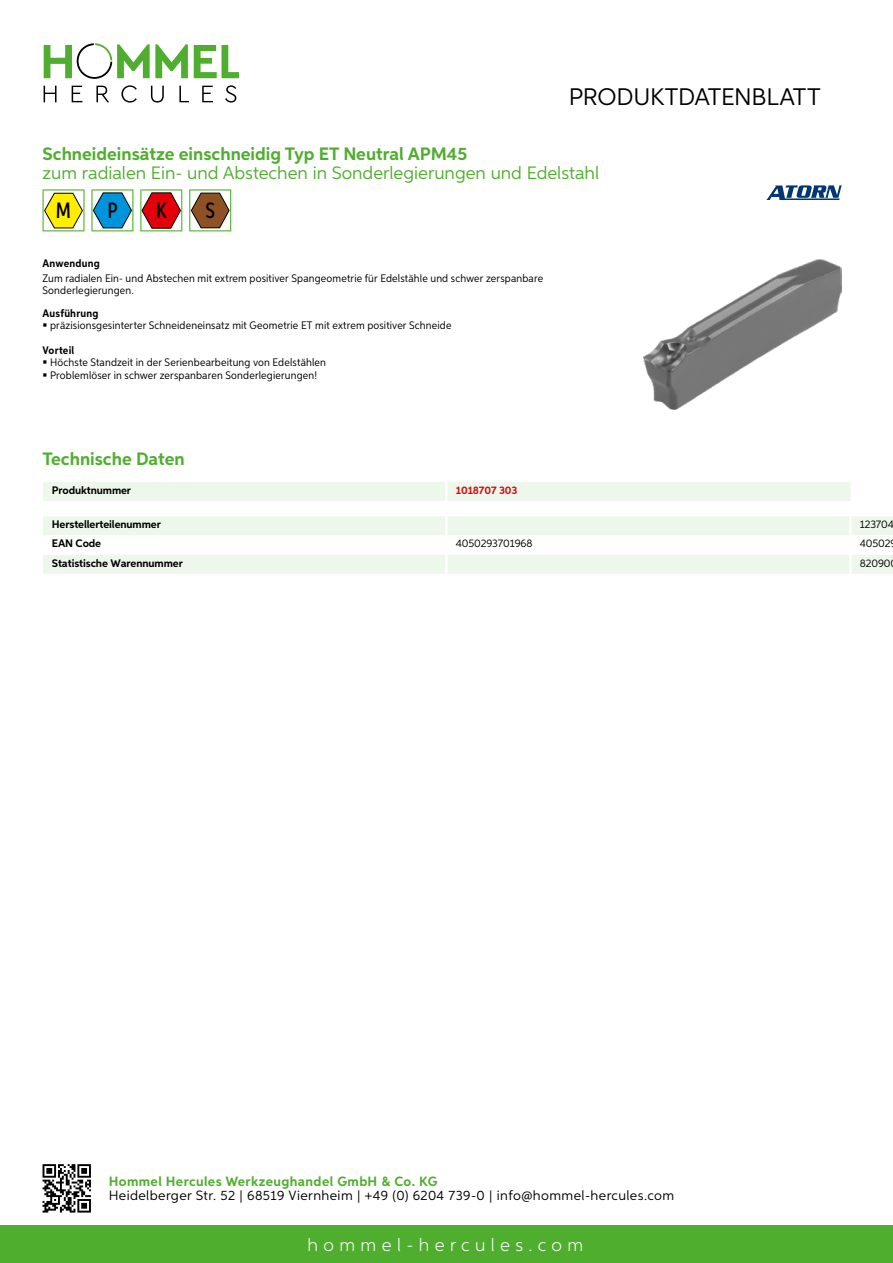
<style>
.page{position:relative;width:893px;height:1263px;background:#fff}
.page>*{position:absolute;margin:0;border:0;box-sizing:border-box;transform-origin:0 0}
.t1{font:24px "Aspira";letter-spacing:-.01em;color:#000}
.t2{font:500 22.2px "Aspira XX Nar";color:#000}
.t3{font:700 18px "Aspira";color:#50ae2f}
.t4{font:18px "Aspira";color:#50ae2f}
.t5{font:300 18px "Aspira";letter-spacing:.3em;color:#fff}
.t6{font:13.5px "Aspira";letter-spacing:.03em;color:#000}
.t7{font:700 13.5px "Aspira";letter-spacing:.03em;color:#50ae2f}
.t8{font:10.95px/12px "Aspira Nar";letter-spacing:.015em;color:#000}
.t9{font:700 10.95px "Aspira";letter-spacing:-.01em;color:#000}
.t10{font:10.95px "Aspira";letter-spacing:-.01em;color:#000}
.t11{font:700 10.95px "Aspira Nar";letter-spacing:.02em;color:#000}
.t12{font:700 10.95px "Aspira";letter-spacing:-.01em;color:#cd1013}
</style>
<div class="page">
<div style="left:0;top:1226px;width:893px;height:37px;background:#50ae2f"></div>
<svg style="left:43px;top:1164px;width:48px;height:48px"></svg>
<svg style="left:194px;top:45px;width:45px;height:33px"></svg>
<svg style="left:44px;top:43px;width:144px;height:36px"></svg>
<svg style="left:44px;top:86px;width:13px;height:16px"></svg>
<svg style="left:72px;top:86px;width:10px;height:16px"></svg>
<svg style="left:96px;top:86px;width:13px;height:16px"></svg>
<svg style="left:121px;top:85px;width:16px;height:18px"></svg>
<svg style="left:151px;top:86px;width:13px;height:17px"></svg>
<svg style="left:179px;top:86px;width:10px;height:16px"></svg>
<svg style="left:202px;top:86px;width:11px;height:16px"></svg>
<svg style="left:225px;top:85px;width:11px;height:18px"></svg>
<div style="left:43px;top:482px;width:807px;height:19px;background:#eef7eb"></div>
<hr style="left:445px;top:482px;width:3px;height:19px;background:#fff">
<svg style="left:43px;top:516px;width:850px;height:58px"></svg>
<hr style="left:445px;top:555px;width:3px;height:19px;background:#fff">
<hr style="left:849px;top:555px;width:3px;height:19px;background:#fff">
<svg style="left:43px;top:189px;width:42px;height:42px"></svg>
<svg style="left:91px;top:189px;width:42px;height:42px"></svg>
<svg style="left:140px;top:189px;width:42px;height:42px"></svg>
<svg style="left:189px;top:189px;width:42px;height:42px"></svg>
<img style="left:643px;top:259px;width:199px;height:150px">
<svg style="left:766px;top:185px;width:76px;height:15px"></svg>
<h1 class="t1" style="left:569px;top:82px;width:253px">Produktdatenblatt</h1>
<h3 class="t3" style="left:43px;top:142px;width:426px">Schneideinsätze einschneidig Typ ET Neutral APM45</h3>
<h3 class="t4" style="left:43px;top:162px;width:558px">zum radialen Ein- und Abstechen in Sonderlegierungen und Edelstahl</h3>
<h2 class="t2" style="left:56px;top:197px;width:17px">M</h2>
<h2 class="t2" style="left:108px;top:197px;width:12px">P</h2>
<h2 class="t2" style="left:156px;top:197px;width:12px">K</h2>
<h2 class="t2" style="left:205px;top:197px;width:11px">S</h2>
<p class="t11" style="left:43px;top:257px;width:59px">Anwendung</p>
<p class="t8" style="left:43px;top:273px;width:502px">Zum radialen Ein- und Abstechen mit extrem positiver Spangeometrie für Edelstähle und schwer zerspanbare<br>Sonderlegierungen.</p>
<p class="t11" style="left:43px;top:306px;width:58px">Ausführung</p>
<p class="t8" style="left:50px;top:319px;width:403px">präzisionsgesinterter Schneideneinsatz mit Geometrie ET mit extrem positiver Schneide</p>
<p class="t11" style="left:43px;top:343px;width:33px">Vorteil</p>
<p class="t8" style="left:50px;top:356px;width:277px;line-height:12.8px">Höchste Standzeit in der Serienbearbeitung von Edelstählen<br>Problemlöser in schwer zerspanbaren Sonderlegierungen!</p>
<h3 class="t3" style="left:43px;top:448px;width:144px">Technische Daten</h3>
<p class="t9" style="left:52px;top:483px;width:81px">Produktnummer</p>
<p class="t12" style="left:456px;top:483px;width:63px">1018707 303</p>
<p class="t9" style="left:52px;top:518px;width:111px">Herstellerteilenummer</p>
<p class="t10" style="left:860px;top:518px;width:36px">123704</p>
<p class="t9" style="left:52px;top:537px;width:51px">EAN Code</p>
<p class="t10" style="left:456px;top:537px;width:78px">4050293701968</p>
<p class="t10" style="left:860px;top:537px;width:32px">40502</p>
<p class="t9" style="left:52px;top:556px;width:132px">Statistische Warennummer</p>
<p class="t10" style="left:860px;top:556px;width:32px">82090</p>
<p class="t7" style="left:109px;top:1172px;width:330px">Hommel Hercules Werkzeughandel GmbH &amp; Co. KG</p>
<p class="t6" style="left:109px;top:1187px;width:567px">Heidelberger Str. 52 | 68519 Viernheim | +49 (0) 6204 739-0 | info@hommel-hercules.com</p>
<h3 class="t5" style="left:307px;top:1234px;width:277px">hommel-hercules.com</h3>
</div>
